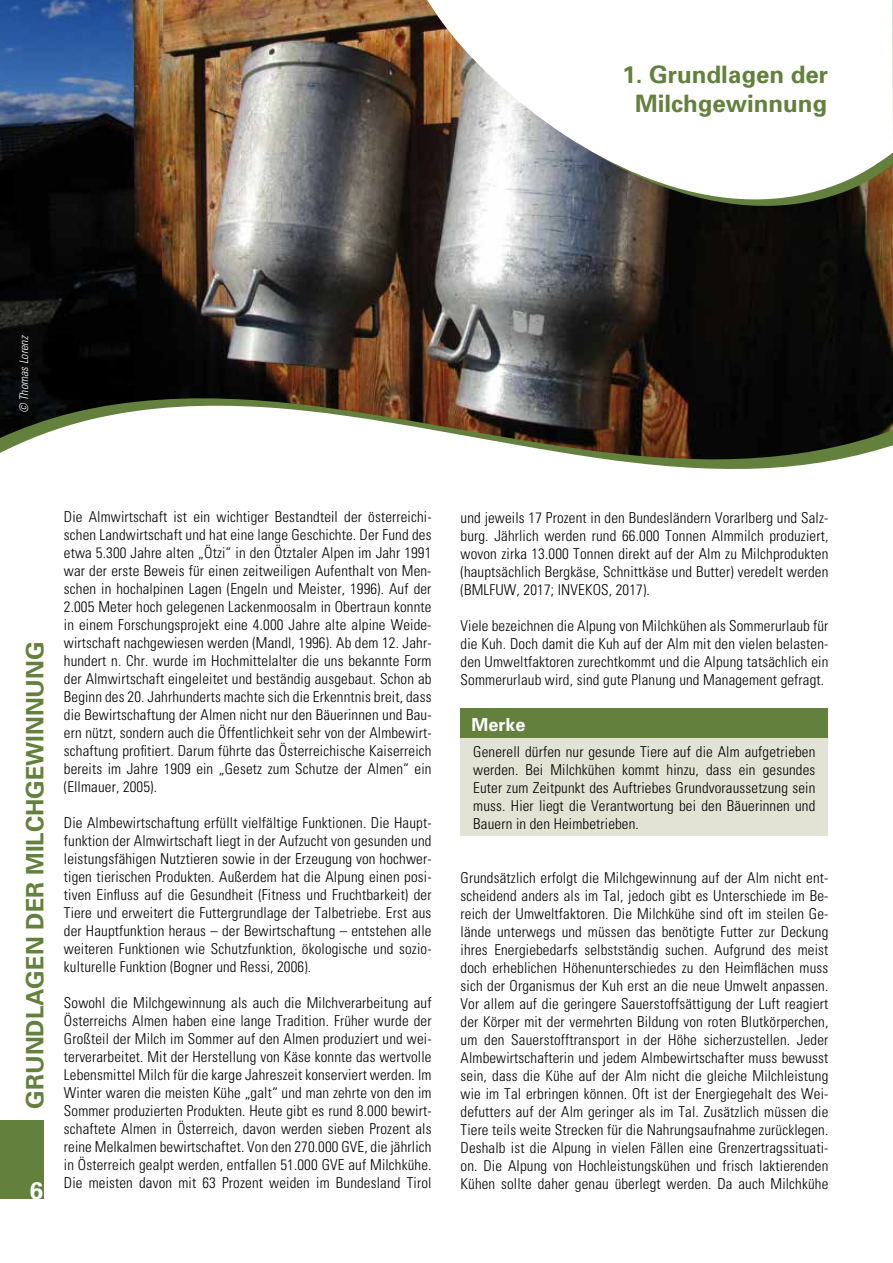
<style>
.page{position:relative;width:893px;height:1263px;background:#fff}
.page>*{position:absolute;margin:0;border:0;box-sizing:border-box;transform-origin:0 0}
.t1{font:700 24px/28.8px "Univers";color:#63803c;text-align:center}
.t2{font:700 24px "Univers";color:#fff}
.t3{font:700 18px "Univers";color:#fff}
.t4{font:300 condensed 15px/18px "Univers";letter-spacing:.01em;color:#000;text-align:justify}
.t5{font:italic 300 condensed 12px "Univers";color:#fff}
</style>
<div class="page">
<div style="left:0;top:1120px;width:43px;height:79px;background:#63803c"></div>
<img style="left:0;top:0;width:893px;height:396px">
<img style="left:0;top:396px;width:893px;height:8px">
<svg style="left:0;top:404px;width:893px;height:65px"></svg>
<svg style="left:435px;top:201px;width:458px;height:7px;background:#5d5c53"></svg>
<svg style="left:419px;top:0;width:474px;height:201px"></svg>
<div style="left:461px;top:708px;width:367px;height:30px;background:#63803c"></div>
<div style="left:461px;top:738px;width:367px;height:98px;background:#e3e3d5"></div>
<h1 class="t1" style="left:623px;top:60px;width:207px">1. Grundlagen der<br>Milchgewinnung</h1>
<p class="t5" style="left:17px;top:413px;width:79px;rotate:-90deg">© Thomas Lorenz</p>
<h1 class="t1" style="left:20px;top:1108px;width:468px;rotate:-90deg">Grundlagen der Milchgewinnung</h1>
<h1 class="t2" style="left:30px;top:1175px;width:15px">6</h1>
<p class="t4" style="left:64px;top:507px;width:369px">Die Almwirtschaft ist ein wichtiger Bestandteil der österreichi&shy;schen Landwirtschaft und hat eine lange Geschichte. Der Fund des etwa 5.300 Jahre alten „Ötzi“ in den Ötztaler Alpen im Jahr 1991 war der erste Beweis für einen zeitweiligen Aufenthalt von Men&shy;schen in hochalpinen Lagen (Engeln und Meister, 1996). Auf der 2.005 Meter hoch gelegenen Lackenmoosalm in Obertraun konnte in einem Forschungsprojekt eine 4.000 Jahre alte alpine Weide&shy;wirtschaft nachgewiesen werden (Mandl, 1996). Ab dem 12. Jahr&shy;hundert n. Chr. wurde im Hochmittelalter die uns bekannte Form der Almwirtschaft eingeleitet und beständig ausgebaut. Schon ab Beginn des 20. Jahrhunderts machte sich die Erkenntnis breit, dass die Bewirtschaftung der Almen nicht nur den Bäuerinnen und Bau&shy;ern nützt, sondern auch die Öffentlichkeit sehr von der Almbewirt&shy;schaftung profitiert. Darum führte das Österreichische Kaiserreich bereits im Jahre 1909 ein „Gesetz zum Schutze der Almen“ ein (Ellmauer, 2005).</p>
<p class="t4" style="left:64px;top:813px;width:369px">Die Almbewirtschaftung erfüllt vielfältige Funktionen. Die Haupt&shy;funktion der Almwirtschaft liegt in der Aufzucht von gesunden und leistungsfähigen Nutztieren sowie in der Erzeugung von hochwer&shy;tigen tierischen Produkten. Außerdem hat die Alpung einen posi&shy;tiven Einfluss auf die Gesundheit (Fitness und Fruchtbarkeit) der Tiere und erweitert die Futtergrundlage der Talbetriebe. Erst aus der Hauptfunktion heraus – der Bewirtschaftung – entstehen alle weiteren Funktionen wie Schutzfunktion, ökologische und sozio&shy;kulturelle Funktion (Bogner und Ressi, 2006).</p>
<p class="t4" style="left:64px;top:993px;width:369px">Sowohl die Milchgewinnung als auch die Milchverarbeitung auf Österreichs Almen haben eine lange Tradition. Früher wurde der Großteil der Milch im Sommer auf den Almen produziert und wei&shy;terverarbeitet. Mit der Herstellung von Käse konnte das wertvolle Lebensmittel Milch für die karge Jahreszeit konserviert werden. Im Winter waren die meisten Kühe „galt“ und man zehrte von den im Sommer produzierten Produkten. Heute gibt es rund 8.000 bewirt&shy;schaftete Almen in Österreich, davon werden sieben Prozent als reine Melkalmen bewirtschaftet. Von den 270.000 GVE, die jährlich in Österreich gealpt werden, entfallen 51.000 GVE auf Milchkühe.<br>Die meisten davon mit 63 Prozent weiden im Bundesland Tirol</p>
<p class="t4" style="left:461px;top:508px;width:369px">und jeweils 17 Prozent in den Bundesländern Vorarlberg und Salz&shy;burg. Jährlich werden rund 66.000 Tonnen Almmilch produziert, wovon zirka 13.000 Tonnen direkt auf der Alm zu Milchprodukten (hauptsächlich Bergkäse, Schnittkäse und Butter) veredelt werden (BMLFUW, 2017; INVEKOS, 2017).</p>
<p class="t4" style="left:461px;top:616px;width:369px">Viele bezeichnen die Alpung von Milchkühen als Sommerurlaub für die Kuh. Doch damit die Kuh auf der Alm mit den vielen belasten&shy;den Umweltfaktoren zurechtkommt und die Alpung tatsächlich ein Sommerurlaub wird, sind gute Planung und Management gefragt.</p>
<p class="t3" style="left:472px;top:713px;width:56px">Merke</p>
<p class="t4" style="left:473px;top:742px;width:344px">Generell dürfen nur gesunde Tiere auf die Alm aufgetrieben werden. Bei Milchkühen kommt hinzu, dass ein gesundes Euter zum Zeitpunkt des Auftriebes Grundvoraussetzung sein muss. Hier liegt die Verantwortung bei den Bäuerinnen und Bauern in den Heimbetrieben.</p>
<p class="t4" style="left:461px;top:868px;width:369px">Grundsätzlich erfolgt die Milchgewinnung auf der Alm nicht ent&shy;scheidend anders als im Tal, jedoch gibt es Unterschiede im Be&shy;reich der Umweltfaktoren. Die Milchkühe sind oft im steilen Ge&shy;lände unterwegs und müssen das benötigte Futter zur Deckung ihres Energiebedarfs selbstständig suchen. Aufgrund des meist doch erheblichen Höhenunterschiedes zu den Heimflächen muss sich der Organismus der Kuh erst an die neue Umwelt anpassen.<br>Vor allem auf die geringere Sauerstoffsättigung der Luft reagiert der Körper mit der vermehrten Bildung von roten Blutkörperchen, um den Sauerstofftransport in der Höhe sicherzustellen. Jeder Almbewirtschafterin und jedem Almbewirtschafter muss bewusst sein, dass die Kühe auf der Alm nicht die gleiche Milchleistung wie im Tal erbringen können. Oft ist der Energiegehalt des Wei&shy;defutters auf der Alm geringer als im Tal. Zusätzlich müssen die Tiere teils weite Strecken für die Nahrungsaufnahme zurücklegen.<br>Deshalb ist die Alpung in vielen Fällen eine Grenzertragssituati&shy;on. Die Alpung von Hochleistungskühen und frisch laktierenden Kühen sollte daher genau überlegt werden. Da auch Milchkühe</p>
</div>
